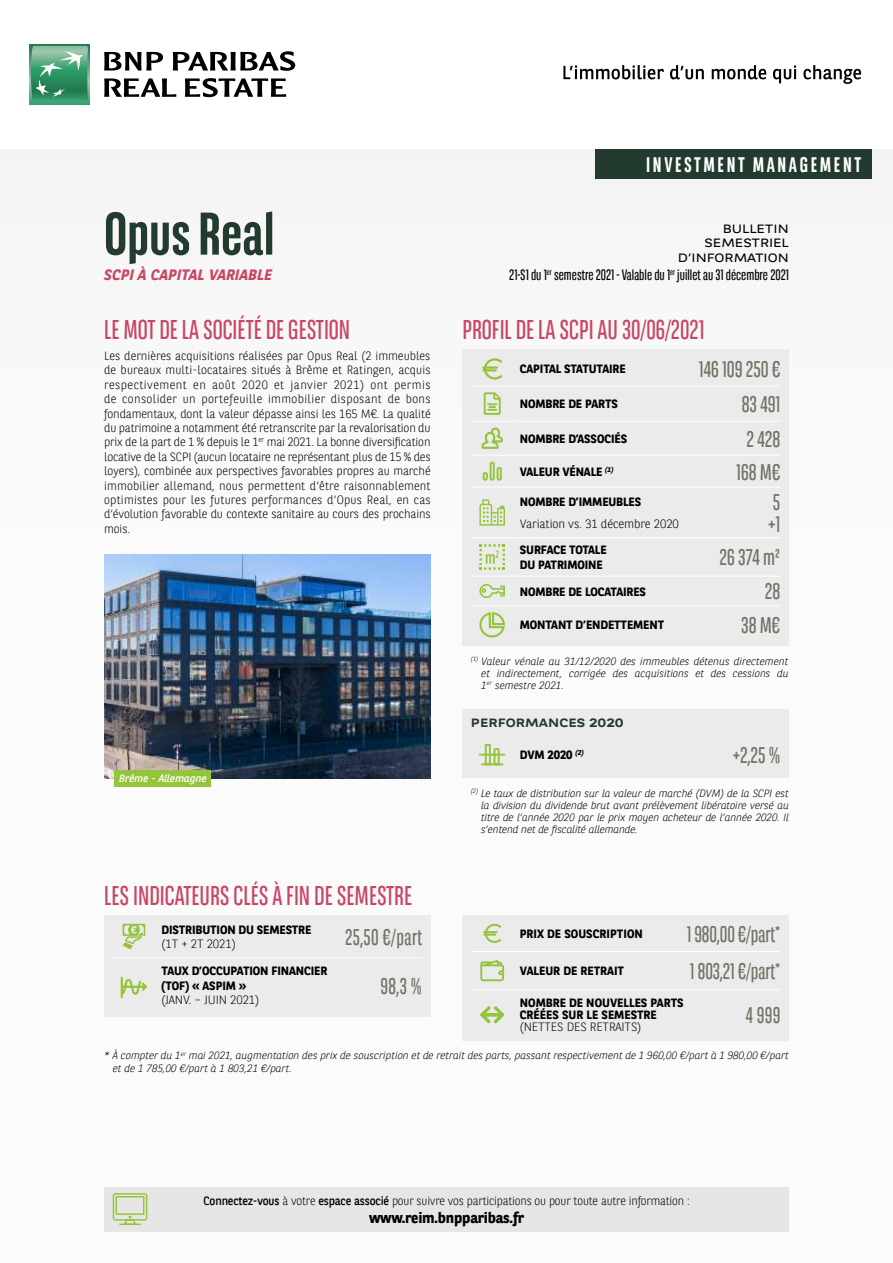
<style>
.page{position:relative;width:893px;height:1263px;background:#fff}
.page>*{position:absolute;margin:0;border:0;box-sizing:border-box;transform-origin:0 0}
.t1{font:700 60px "BNPP Sans Condensed";color:#233a2e}
.t2{font:27px "BNPP Sans Condensed";color:#c84663}
.t3{font:22.5px "BNPP Sans Condensed";color:#747165}
.t4{font:700 21px "BNPP Sans Condensed";letter-spacing:.125em;color:#fff}
.t5{font:15px "BNPP Sans Condensed";color:#000}
.t6{font:700 15px "BNPP Sans";letter-spacing:-.01em;color:#000}
.t7{font:italic 700 15px "BNPP Sans";letter-spacing:.01em;color:#c84663}
.t8{font:300 12px/14.4px "BNPP Sans";letter-spacing:-.01em;color:#000;text-align:justify}
.t9{font:700 12px/14.4px "BNPP Sans";letter-spacing:-.01em;color:#000}
.t10{font:300 12px "BNPP Sans";letter-spacing:-.01em;color:#000;scale:.95 1}
.t11{font:12px/14.4px "BNPP Expanded Sans";color:#000;text-align:right}
.t12{font:700 12px "BNPP Expanded Sans";color:#233a2e}
.t13{font:italic 300 10.5px/12px "BNPP Sans";color:#000;text-align:justify}
.t14{font:italic 10.5px "BNPP Sans";color:#fff}
.s1{font-weight:400}
</style>
<div class="page">
<div style="left:30px;top:45px;width:59px;height:59px;background:#42a476"></div>
<svg style="left:31px;top:46px;width:57px;height:54px;background:#58a680"></svg>
<svg style="left:104px;top:52px;width:59px;height:19px"></svg>
<svg style="left:173px;top:51px;width:122px;height:20px"></svg>
<svg style="left:104px;top:78px;width:72px;height:19px"></svg>
<svg style="left:185px;top:78px;width:101px;height:19px"></svg>
<svg style="left:563px;top:65px;width:101px;height:14px"></svg>
<svg style="left:670px;top:65px;width:34px;height:14px"></svg>
<svg style="left:712px;top:65px;width:54px;height:14px"></svg>
<svg style="left:773px;top:65px;width:23px;height:19px"></svg>
<svg style="left:803px;top:65px;width:58px;height:19px"></svg>
<div style="left:595px;top:149px;width:277px;height:30px;background:#233a2e"></div>
<div style="left:104px;top:1187px;width:685px;height:44px;background:#e6e6e6"></div>
<svg style="left:113px;top:1193px;width:34px;height:32px"></svg>
<img style="left:104px;top:554px;width:327px;height:224px">
<div style="left:115px;top:770px;width:96px;height:16px;background:#94c43a"></div>
<div style="left:462px;top:350px;width:327px;height:296px;background:#ebebeb"></div>
<hr style="left:471px;top:386px;width:42px;height:1px;background:#fff">
<hr style="left:513px;top:386px;width:177px;height:1px;background:#fff">
<hr style="left:690px;top:386px;width:90px;height:1px;background:#fff">
<hr style="left:471px;top:421px;width:42px;height:1px;background:#fff">
<hr style="left:513px;top:421px;width:177px;height:1px;background:#fff">
<hr style="left:690px;top:421px;width:90px;height:1px;background:#fff">
<hr style="left:471px;top:455px;width:42px;height:1px;background:#fff">
<hr style="left:513px;top:455px;width:177px;height:1px;background:#fff">
<hr style="left:690px;top:455px;width:90px;height:1px;background:#fff">
<hr style="left:471px;top:487px;width:42px;height:1px;background:#fff">
<hr style="left:513px;top:487px;width:177px;height:1px;background:#fff">
<hr style="left:690px;top:487px;width:90px;height:1px;background:#fff">
<hr style="left:471px;top:537px;width:42px;height:1px;background:#fff">
<hr style="left:513px;top:537px;width:177px;height:1px;background:#fff">
<hr style="left:690px;top:537px;width:90px;height:1px;background:#fff">
<hr style="left:471px;top:576px;width:42px;height:1px;background:#fff">
<hr style="left:513px;top:576px;width:177px;height:1px;background:#fff">
<hr style="left:690px;top:576px;width:90px;height:1px;background:#fff">
<hr style="left:471px;top:605px;width:42px;height:1px;background:#fff">
<hr style="left:513px;top:605px;width:177px;height:1px;background:#fff">
<hr style="left:690px;top:605px;width:90px;height:1px;background:#fff">
<svg style="left:482px;top:358px;width:20px;height:22px"></svg>
<svg style="left:484px;top:392px;width:17px;height:23px"></svg>
<svg style="left:481px;top:427px;width:22px;height:22px"></svg>
<svg style="left:483px;top:462px;width:19px;height:19px"></svg>
<svg style="left:479px;top:499px;width:26px;height:27px"></svg>
<svg style="left:479px;top:544px;width:26px;height:26px"></svg>
<svg style="left:479px;top:584px;width:26px;height:14px"></svg>
<svg style="left:479px;top:612px;width:26px;height:25px"></svg>
<div style="left:462px;top:710px;width:327px;height:68px;background:#ebebeb"></div>
<svg style="left:480px;top:754px;width:25px;height:1px"></svg>
<hr style="left:482px;top:763px;width:21px;height:2px;background:#94c43a">
<div style="left:485px;top:744px;width:6px;height:21px;border:2px solid #94c43a"></div>
<div style="left:494px;top:748px;width:6px;height:17px;border:2px solid #94c43a"></div>
<div style="left:104px;top:915px;width:327px;height:102px;background:#ebebeb"></div>
<hr style="left:113px;top:957px;width:42px;height:1px;background:#fff">
<hr style="left:155px;top:957px;width:173px;height:1px;background:#fff">
<hr style="left:328px;top:957px;width:94px;height:1px;background:#fff">
<svg style="left:123px;top:924px;width:22px;height:25px"></svg>
<svg style="left:120px;top:976px;width:27px;height:23px"></svg>
<div style="left:462px;top:915px;width:327px;height:125px;background:#ebebeb"></div>
<hr style="left:471px;top:951px;width:42px;height:1px;background:#fff">
<hr style="left:513px;top:951px;width:174px;height:1px;background:#fff">
<hr style="left:687px;top:951px;width:93px;height:1px;background:#fff">
<hr style="left:471px;top:989px;width:42px;height:1px;background:#fff">
<hr style="left:513px;top:989px;width:174px;height:1px;background:#fff">
<hr style="left:687px;top:989px;width:93px;height:1px;background:#fff">
<svg style="left:483px;top:924px;width:18px;height:19px"></svg>
<svg style="left:480px;top:960px;width:24px;height:21px"></svg>
<svg style="left:480px;top:1006px;width:24px;height:17px"></svg>
<h1 class="t1" style="left:104px;top:211px;width:172px">Opus Real</h1>
<p class="t7" style="left:104px;top:266px;width:170px">SCPI À CAPITAL VARIABLE</p>
<h2 class="t2" style="left:104px;top:316px;width:248px">LE MOT DE LA SOCIÉTÉ DE GESTION</h2>
<p class="t8" style="left:104px;top:350px;width:328px">Les dernières acquisitions réalisées par Opus Real (2 immeubles de bureaux multi-locataires situés à Brême et Ratingen, acquis respectivement en août 2020 et janvier 2021) ont permis de consolider un portefeuille immobilier disposant de bons fondamentaux, dont la valeur dépasse ainsi les 165 M€. La qualité du patrimoine a notamment été retranscrite par la revalorisation du prix de la part de 1 % depuis le 1<sup>er</sup> mai 2021. La bonne diversification locative de la SCPI (aucun locataire ne représentant plus de 15 % des loyers), combinée aux perspectives favorables propres au marché immobilier allemand, nous permettent d’être raisonnablement optimistes pour les futures performances d’Opus Real, en cas d’évolution favorable du contexte sanitaire au cours des prochains mois.</p>
<p class="t14" style="left:119px;top:774px;width:89px">Brême - Allemagne</p>
<h3 class="t4" style="left:646px;top:156px;width:216px">INVESTMENT MANAGEMENT</h3>
<p class="t11" style="left:678px;top:222px;width:112px">BULLETIN<br>SEMESTRIEL<br>D’INFORMATION</p>
<p class="t5" style="left:509px;top:267px;width:281px">21-S1 du 1<sup>er</sup> semestre 2021 - Valable du 1<sup>er</sup> juillet au 31 décembre 2021</p>
<h2 class="t2" style="left:462px;top:316px;width:244px">PROFIL DE LA SCPI AU 30/06/2021</h2>
<p class="t9" style="left:520px;top:362px;width:107px">CAPITAL STATUTAIRE</p>
<h3 class="t3" style="left:699px;top:358px;width:83px">146 109 250 €</h3>
<p class="t9" style="left:520px;top:397px;width:100px">NOMBRE DE PARTS</p>
<h3 class="t3" style="left:742px;top:392px;width:40px">83 491</h3>
<p class="t9" style="left:520px;top:431px;width:109px">NOMBRE D’ASSOCIÉS</p>
<h3 class="t3" style="left:747px;top:427px;width:35px">2 428</h3>
<p class="t9" style="left:520px;top:464px;width:95px">VALEUR VÉNALE <sup>(1)</sup></p>
<h3 class="t3" style="left:736px;top:460px;width:46px">168 M€</h3>
<p class="t9" style="left:520px;top:495px;width:123px">NOMBRE D’IMMEUBLES</p>
<h3 class="t3" style="left:773px;top:491px;width:9px">5</h3>
<p class="t8" style="left:520px;top:517px;width:161px">Variation vs. 31 décembre 2020</p>
<h3 class="t3" style="left:768px;top:512px;width:14px">+1</h3>
<p class="t9" style="left:520px;top:543px;width:88px">SURFACE TOTALE<br>DU PATRIMOINE</p>
<h3 class="t3" style="left:719px;top:546px;width:62px">26 374 m²</h3>
<p class="t9" style="left:520px;top:584px;width:128px">NOMBRE DE LOCATAIRES</p>
<h3 class="t3" style="left:765px;top:580px;width:17px">28</h3>
<p class="t9" style="left:520px;top:618px;width:146px">MONTANT D’ENDETTEMENT</p>
<h3 class="t3" style="left:741px;top:614px;width:41px">38 M€</h3>
<p class="t13" style="left:481px;top:655px;width:309px;text-indent:-10px"><sup>(1)</sup> Valeur vénale au 31/12/2020 des immeubles détenus directement et indirectement, corrigée des acquisitions et des cessions du 1<sup>er</sup> semestre 2021.</p>
<p class="t12" style="left:471px;top:716px;width:154px">PERFORMANCES 2020</p>
<p class="t9" style="left:520px;top:748px;width:65px">DVM 2020 <sup>(2)</sup></p>
<h3 class="t3" style="left:733px;top:743px;width:49px">+2,25 %</h3>
<p class="t13" style="left:481px;top:787px;width:309px;text-indent:-10px"><sup>(2)</sup> Le taux de distribution sur la valeur de marché (DVM) de la SCPI est la division du dividende brut avant prélèvement libératoire versé au titre de l’année 2020 par le prix moyen acheteur de l’année 2020. Il s’entend net de fiscalité allemande.</p>
<h2 class="t2" style="left:104px;top:881px;width:309px">LES INDICATEURS CLÉS À FIN DE SEMESTRE</h2>
<p class="t9" style="left:162px;top:923px;width:151px">DISTRIBUTION DU SEMESTRE</p>
<p class="t8" style="left:162px;top:938px;width:76px">(1T + 2T 2021)</p>
<h3 class="t3" style="left:345px;top:925px;width:79px">25,50 €/part</h3>
<p class="t9" style="left:162px;top:964px;width:167px">TAUX D’OCCUPATION FINANCIER (TOF) « ASPIM »</p>
<p class="t8" style="left:162px;top:994px;width:99px">(JANV. – JUIN 2021)</p>
<p class="t9" style="left:520px;top:927px;width:124px">PRIX DE SOUSCRIPTION</p>
<h3 class="t3" style="left:687px;top:922px;width:95px">1 980,00 €/part*</h3>
<p class="t9" style="left:520px;top:964px;width:106px">VALEUR DE RETRAIT</p>
<h3 class="t3" style="left:690px;top:959px;width:92px">1 803,21 €/part*</h3>
<p class="t9" style="left:520px;top:997px;width:165px;line-height:12px">NOMBRE DE NOUVELLES PARTS<br>CRÉÉES SUR LE SEMESTRE</p>
<p class="t8" style="left:520px;top:1021px;width:123px">(NETTES DES RETRAITS)</p>
<h3 class="t3" style="left:381px;top:974px;width:43px">98,3 %</h3>
<h3 class="t3" style="left:746px;top:1003px;width:36px">4 999</h3>
<p class="t13" style="left:113px;top:1049px;width:678px;line-height:12.6px;text-indent:-9px">* À compter du 1<sup>er</sup> mai 2021, augmentation des prix de souscription et de retrait des parts, passant respectivement de 1 960,00 €/part à 1 980,00 €/part et de 1 785,00 €/part à 1 803,21 €/part.</p>
<p class="t10" style="left:204px;top:1195px;width:513px"><span class="s1">Connectez-vous</span> à votre <span class="s1">espace associé</span> pour suivre vos participations ou pour toute autre information :</p>
<p class="t6" style="left:369px;top:1209px;width:156px">www.reim.bnpparibas.fr</p>
</div>
